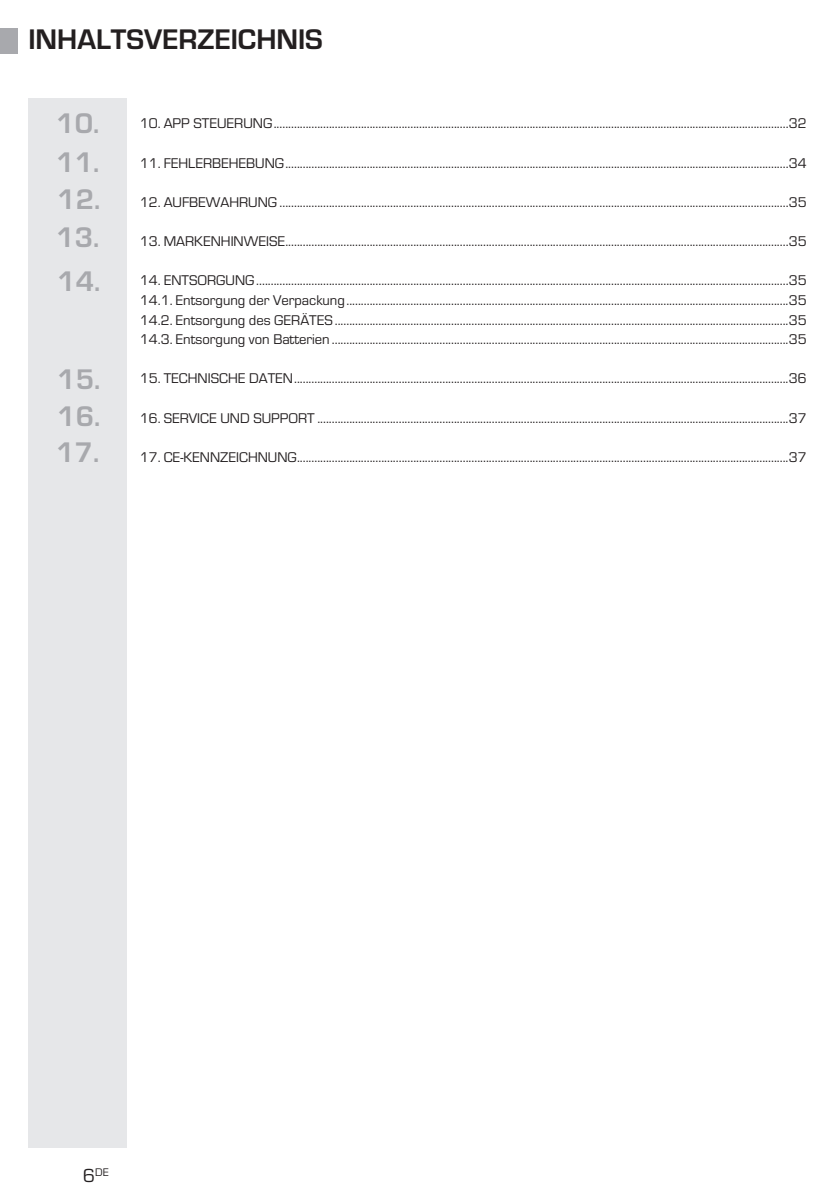
<style>
.page{position:relative;width:840px;height:1191px;background:#fff}
.page>*{position:absolute;margin:0;border:0;box-sizing:border-box;transform-origin:0 0}
.t1{font:700 29.4px/37px "Eurostile OT";color:#a8a9ad;text-align:justify}
.t2{font:700 29.4px "Eurostile OT";color:#231f20}
.t3{font:14.6px/19.6px "Eurostile OT";color:#231f20;text-align:justify}
.t4{font:11.4px "Eurostile OT";color:#231f20}
.s1{font-size:19.6px}
</style>
<div class="page">
<div style="left:28px;top:98px;width:99px;height:1049px;background:#e6e7e9"></div>
<div style="left:0;top:28px;width:17px;height:26px;background:#a8a9ad"></div>
<h1 class="t2" style="left:28px;top:23px;width:296px">INHALTSVERZEICHNIS</h1>
<h1 class="t1" style="left:56px;top:105px;width:45px">10.</h1>
<h1 class="t1" style="left:56px;top:144px;width:46px">11.<br>12.<br>13.</h1>
<h1 class="t1" style="left:57px;top:263px;width:45px">14.</h1>
<h1 class="t1" style="left:56px;top:361px;width:46px">15.<br>16.<br>17.</h1>
<p class="t3" style="left:140px;top:114px;width:667px">10. APP STEUERUNG.................................................................................................................................................................................32</p>
<p class="t3" style="left:140px;top:153px;width:667px">11. FEHLERBEHEBUNG.............................................................................................................................................................................34</p>
<p class="t3" style="left:140px;top:192px;width:667px">12. AUFBEWAHRUNG ...............................................................................................................................................................................35</p>
<p class="t3" style="left:140px;top:232px;width:667px">13. MARKENHINWEISE.............................................................................................................................................................................35</p>
<p class="t3" style="left:140px;top:271px;width:667px">14. ENTSORGUNG.......................................................................................................................................................................................35<br>14.1. Entsorgung der Verpackung........................................................................................................................................................35<br>14.2. Entsorgung des GERÄTES............................................................................................................................................................35<br>14.3. Entsorgung von Batterien .............................................................................................................................................................35</p>
<p class="t3" style="left:140px;top:369px;width:667px">15. TECHNISCHE DATEN..........................................................................................................................................................................36</p>
<p class="t3" style="left:140px;top:408px;width:667px">16. SERVICE UND SUPPORT ..................................................................................................................................................................37</p>
<p class="t3" style="left:140px;top:447px;width:667px">17. CE-KENNZEICHNUNG.........................................................................................................................................................................37</p>
<p class="t4" style="left:83px;top:1165px;width:27px"><span class="s1">6</span>DE</p>
</div>
